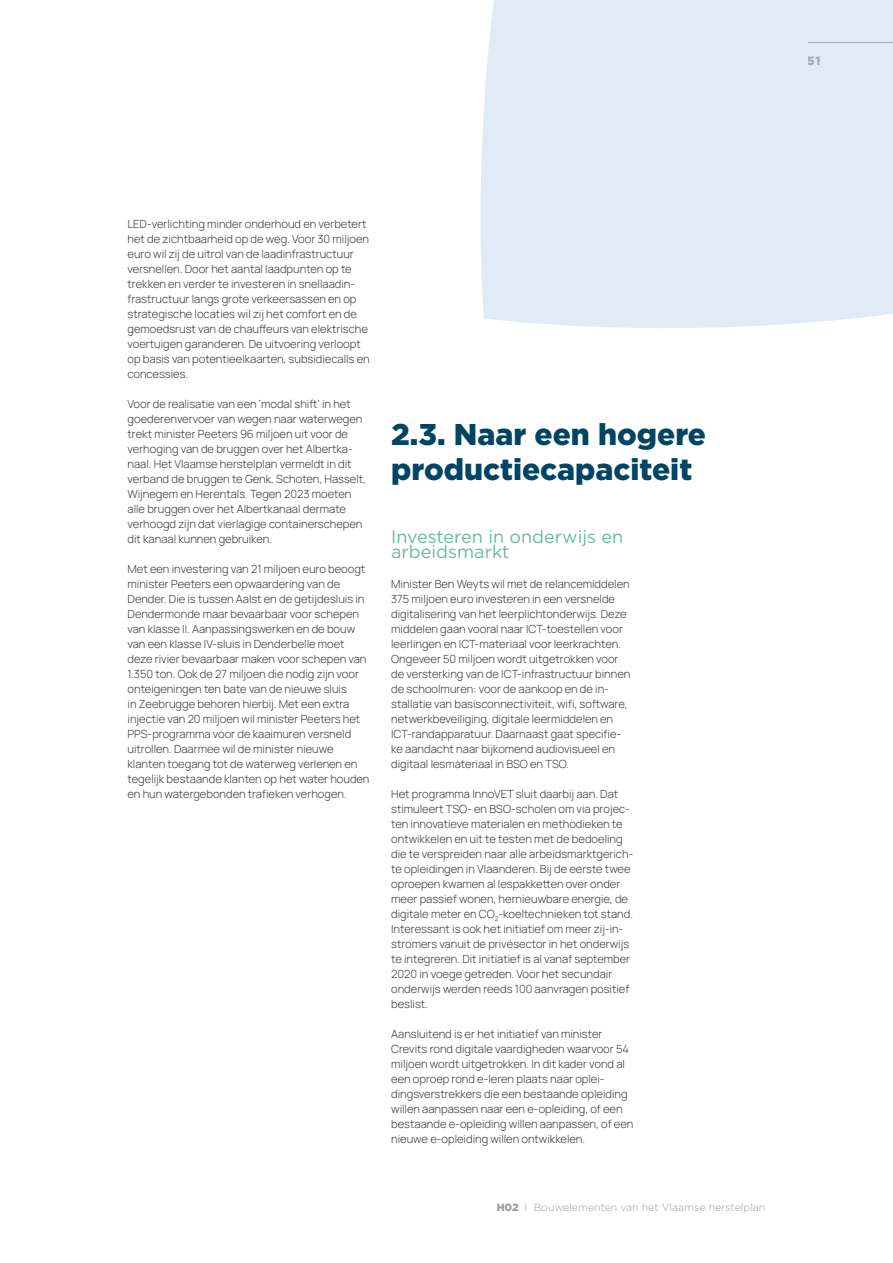
<style>
.page{position:relative;width:893px;height:1263px;background:#fff}
.page>*{position:absolute;margin:0;border:0;box-sizing:border-box;transform-origin:0 0}
.t1{font:900 30px/34.5px "Gotham";color:#004563}
.t2{font:18px/15px "Gotham";color:#6ab9a1}
.t3{font:900 12px "Gotham";color:#9d9d9c}
.t4{font:200 11.25px/15px "Manrope";color:#3c3c3b}
.t5{font:300 10.5px "Gotham";color:#9d9d9c}
.s1{font-weight:900}
</style>
<div class="page">
<div style="left:480px;top:0;width:413px;height:328px;background:#e1ebf5"></div>
<hr style="left:808px;top:42px;width:85px;height:1px;background:#9d9d9c">
<p class="t3" style="left:808px;top:52px;width:14px">51</p>
<p class="t4" style="left:128px;top:216px;width:244px">LED-verlichting minder onderhoud en verbetert het de zichtbaarheid op de weg. Voor 30 miljoen euro wil zij de uitrol van de laadinfrastructuur versnellen. Door het aantal laadpunten op te trekken en verder te investeren in snellaadin&shy;frastructuur langs grote verkeersassen en op strategische locaties wil zij het comfort en de gemoedsrust van de chauffeurs van elektrische voertuigen garanderen. De uitvoering verloopt op basis van potentieelkaarten, subsidiecalls en concessies.</p>
<p class="t4" style="left:128px;top:396px;width:240px">Voor de realisatie van een ‘modal shift’ in het goederenvervoer van wegen naar waterwegen trekt minister Peeters 96 miljoen uit voor de verhoging van de bruggen over het Albertka&shy;naal. Het Vlaamse herstelplan vermeldt in dit verband de bruggen te Genk, Schoten, Hasselt, Wijnegem en Herentals. Tegen 2023 moeten alle bruggen over het Albertkanaal dermate verhoogd zijn dat vierlagige containerschepen dit kanaal kunnen gebruiken.</p>
<p class="t4" style="left:128px;top:560px;width:243px">Met een investering van 21 miljoen euro beoogt minister Peeters een opwaardering van de Dender. Die is tussen Aalst en de getijdesluis in Dendermonde maar bevaarbaar voor schepen van klasse II. Aanpassingswerken en de bouw van een klasse IV-sluis in Denderbelle moet deze rivier bevaarbaar maken voor schepen van 1.350 ton. Ook de 27 miljoen die nodig zijn voor onteigeningen ten bate van de nieuwe sluis<br>in Zeebrugge behoren hierbij. Met een extra injectie van 20 miljoen wil minister Peeters het PPS-programma voor de kaaimuren versneld uitrollen. Daarmee wil de minister nieuwe klanten toegang tot de waterweg verlenen en tegelijk bestaande klanten op het water houden en hun watergebonden trafieken verhogen.</p>
<h1 class="t1" style="left:391px;top:417px;width:316px">2.3. Naar een hogere productiecapaciteit</h1>
<h2 class="t2" style="left:391px;top:528px;width:234px">Investeren in onderwijs en arbeidsmarkt</h2>
<p class="t4" style="left:391px;top:576px;width:241px">Minister Ben Weyts wil met de relancemiddelen 375 miljoen euro investeren in een versnelde digitalisering van het leerplichtonderwijs. Deze middelen gaan vooral naar ICT-toestellen voor leerlingen en ICT-materiaal voor leerkrachten.<br>Ongeveer 50 miljoen wordt uitgetrokken voor de versterking van de ICT-infrastructuur binnen de schoolmuren: voor de aankoop en de in&shy;stallatie van basisconnectiviteit, wifi, software, netwerkbeveiliging, digitale leermiddelen en ICT-randapparatuur. Daarnaast gaat specifie&shy;ke aandacht naar bijkomend audiovisueel en digitaal lesmateriaal in BSO en TSO.</p>
<p class="t4" style="left:391px;top:785px;width:244px">Het programma InnoVET sluit daarbij aan. Dat stimuleert TSO- en BSO-scholen om via projec&shy;ten innovatieve materialen en methodieken te ontwikkelen en uit te testen met de bedoeling die te verspreiden naar alle arbeidsmarktgerich&shy;te opleidingen in Vlaanderen. Bij de eerste twee oproepen kwamen al lespakketten over onder meer passief wonen, hernieuwbare energie, de digitale meter en CO<sub>2</sub>-koeltechnieken tot stand.<br>Interessant is ook het initiatief om meer zij-in&shy;stromers vanuit de privésector in het onderwijs te integreren. Dit initiatief is al vanaf september 2020 in voege getreden. Voor het secundair onderwijs werden reeds 100 aanvragen positief beslist.</p>
<p class="t4" style="left:391px;top:1026px;width:244px">Aansluitend is er het initiatief van minister Crevits rond digitale vaardigheden waarvoor 54 miljoen wordt uitgetrokken. In dit kader vond al een oproep rond e-leren plaats naar oplei&shy;dingsverstrekkers die een bestaande opleiding willen aanpassen naar een e-opleiding, of een bestaande e-opleiding willen aanpassen, of een nieuwe e-opleiding willen ontwikkelen.</p>
<p class="t5" style="left:497px;top:1201px;width:270px"><span class="s1">H02</span> I Bouwelementen van het Vlaamse herstelplan</p>
</div>
